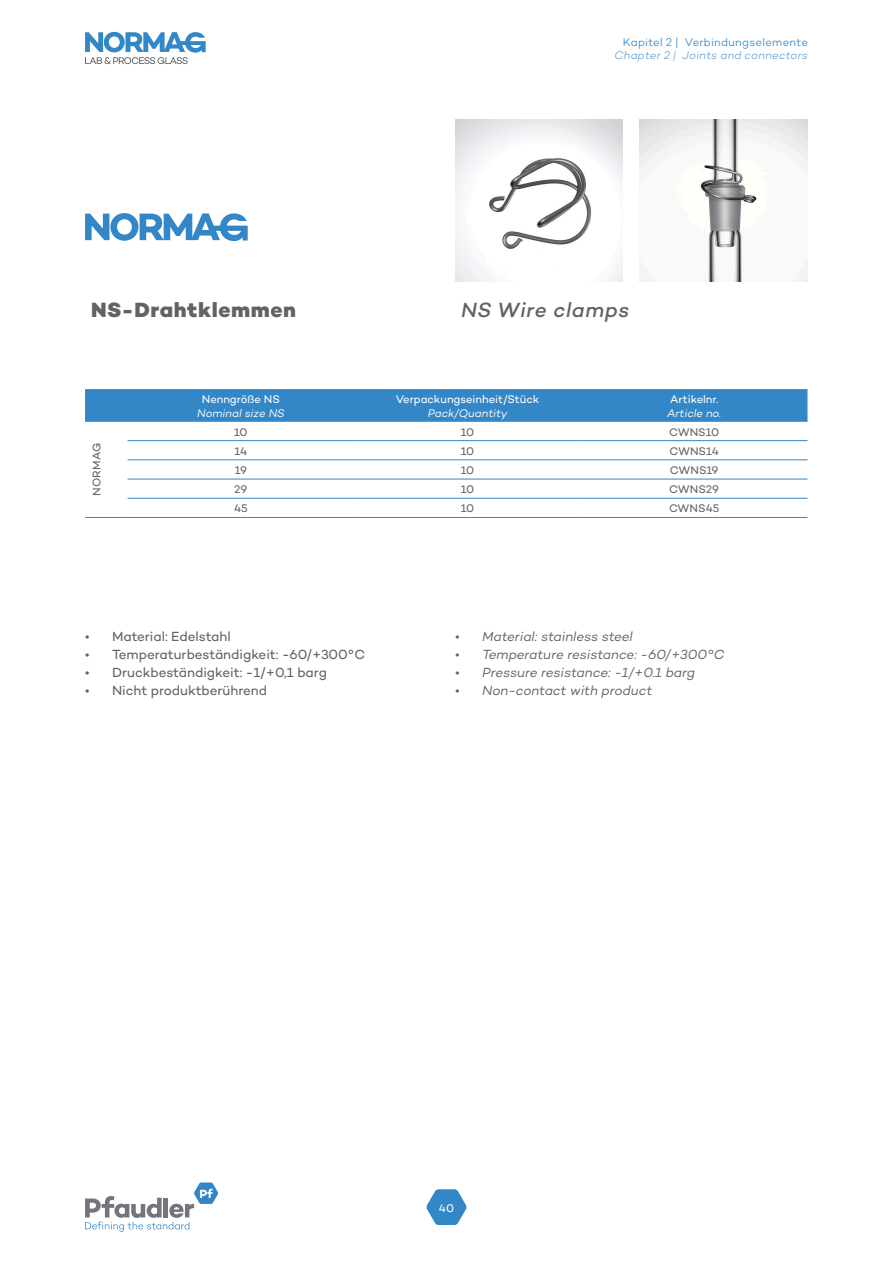
<style>
.page{position:relative;width:893px;height:1263px;background:#fff}
.page>*{position:absolute;margin:0;border:0;box-sizing:border-box;transform-origin:0 0}
.t1{font:800 21px "Campton";letter-spacing:.03em;color:#636366}
.t2{font:italic 500 21px "Campton";letter-spacing:.03em;color:#636366}
.t3{font:italic 13.5px "Campton";letter-spacing:-.005em;color:#636366}
.t4{font:13.5px "Campton";letter-spacing:-.005em;color:#636366}
.t5{font:11.25px "Campton";color:#636366}
.t6{font:11.25px "Campton";letter-spacing:-.005em;color:#fff}
.t7{font:italic 11.25px "Campton";color:#fff}
.t8{font:300 11.25px "Campton";letter-spacing:.025em;color:#3387c7}
.t9{font:italic 300 11.25px "Campton";letter-spacing:.025em;color:#3387c7}
</style>
<div class="page">
<svg style="left:426px;top:1189px;width:41px;height:36px"></svg>
<svg style="left:85px;top:32px;width:121px;height:32px"></svg>
<svg style="left:85px;top:1182px;width:133px;height:50px"></svg>
<svg style="left:85px;top:213px;width:163px;height:28px"></svg>
<img style="left:455px;top:119px;width:168px;height:162px">
<img style="left:640px;top:119px;width:168px;height:162px">
<div style="left:85px;top:389px;width:722px;height:33px;background:#3387c7"></div>
<hr style="left:128px;top:440px;width:226px;height:1px;background:#3387c7">
<hr style="left:354px;top:440px;width:227px;height:1px;background:#3387c7">
<hr style="left:581px;top:440px;width:226px;height:1px;background:#3387c7">
<hr style="left:128px;top:459px;width:226px;height:1px;background:#3387c7">
<hr style="left:354px;top:459px;width:227px;height:1px;background:#3387c7">
<hr style="left:581px;top:459px;width:226px;height:1px;background:#3387c7">
<hr style="left:85px;top:517px;width:43px;height:1px;background:#3387c7">
<hr style="left:128px;top:479px;width:226px;height:1px;background:#3387c7">
<hr style="left:354px;top:479px;width:227px;height:1px;background:#3387c7">
<hr style="left:581px;top:479px;width:226px;height:1px;background:#3387c7">
<hr style="left:128px;top:498px;width:226px;height:1px;background:#3387c7">
<hr style="left:354px;top:498px;width:227px;height:1px;background:#3387c7">
<hr style="left:581px;top:498px;width:226px;height:1px;background:#3387c7">
<hr style="left:128px;top:517px;width:226px;height:1px;background:#3387c7">
<hr style="left:354px;top:517px;width:227px;height:1px;background:#3387c7">
<hr style="left:581px;top:517px;width:226px;height:1px;background:#3387c7">
<p class="t8" style="left:623px;top:35px;width:186px">Kapitel 2 | Verbindungselemente</p>
<p class="t9" style="left:614px;top:48px;width:195px">Chapter 2 | Joints and connectors</p>
<h1 class="t1" style="left:91px;top:296px;width:206px">NS-Drahtklemmen</h1>
<h1 class="t2" style="left:461px;top:297px;width:170px">NS Wire clamps</h1>
<p class="t6" style="left:202px;top:392px;width:80px">Nenngröße NS</p>
<p class="t7" style="left:197px;top:406px;width:89px">Nominal size NS</p>
<p class="t6" style="left:396px;top:392px;width:145px">Verpackungseinheit/Stück</p>
<p class="t7" style="left:428px;top:406px;width:81px">Pack/Quantity</p>
<p class="t6" style="left:670px;top:392px;width:50px">Artikelnr.</p>
<p class="t7" style="left:667px;top:406px;width:56px">Article no.</p>
<p class="t5" style="left:90px;top:496px;width:54px;rotate:-90deg">NORMAG</p>
<p class="t5" style="left:234px;top:425px;width:15px">10</p>
<p class="t5" style="left:461px;top:425px;width:15px">10</p>
<p class="t5" style="left:669px;top:425px;width:52px">CWNS10</p>
<p class="t5" style="left:234px;top:444px;width:14px">14</p>
<p class="t5" style="left:461px;top:444px;width:15px">10</p>
<p class="t5" style="left:669px;top:444px;width:51px">CWNS14</p>
<p class="t5" style="left:235px;top:463px;width:14px">19</p>
<p class="t5" style="left:461px;top:463px;width:15px">10</p>
<p class="t5" style="left:670px;top:463px;width:50px">CWNS19</p>
<p class="t5" style="left:234px;top:482px;width:15px">29</p>
<p class="t5" style="left:461px;top:482px;width:15px">10</p>
<p class="t5" style="left:669px;top:482px;width:51px">CWNS29</p>
<p class="t5" style="left:234px;top:501px;width:15px">45</p>
<p class="t5" style="left:461px;top:501px;width:15px">10</p>
<p class="t5" style="left:669px;top:501px;width:52px">CWNS45</p>
<p class="t4" style="left:85px;top:628px;width:147px">• Material: Edelstahl</p>
<p class="t4" style="left:85px;top:646px;width:282px">• Temperaturbeständigkeit: -60/+300°C</p>
<p class="t4" style="left:85px;top:664px;width:243px">• Druckbeständigkeit: -1/+0,1 barg</p>
<p class="t4" style="left:85px;top:682px;width:184px">• Nicht produktberührend</p>
<p class="t3" style="left:455px;top:628px;width:179px">• Material: stainless steel</p>
<p class="t3" style="left:455px;top:646px;width:271px">• Temperature resistance: -60/+300°C</p>
<p class="t3" style="left:455px;top:664px;width:242px">• Pressure resistance: -1/+0.1 barg</p>
<p class="t3" style="left:455px;top:682px;width:199px">• Non-contact with product</p>
<p class="t6" style="left:439px;top:1201px;width:17px">40</p>
</div>
